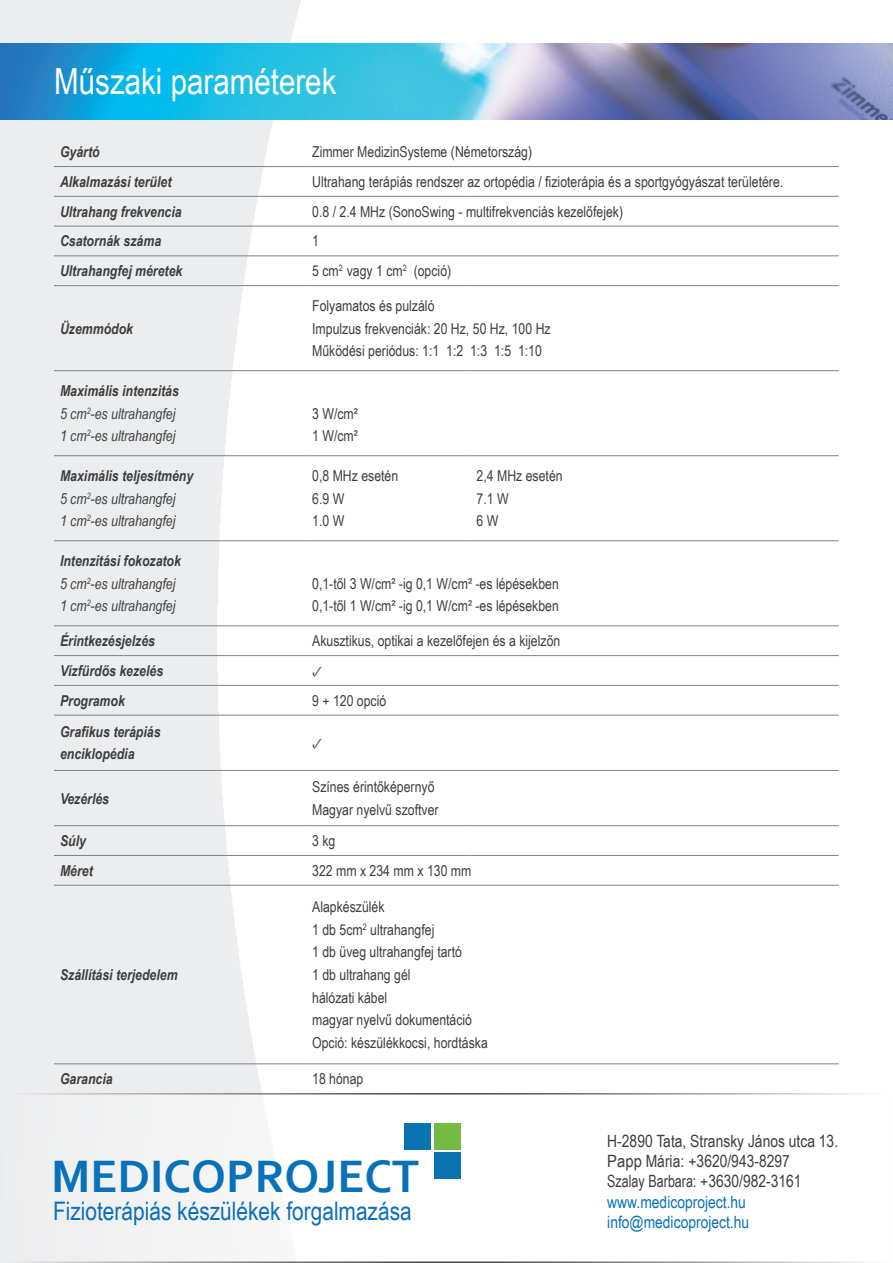
<style>
.page{position:relative;width:893px;height:1263px;background:#fff}
.page>*{position:absolute;margin:0;border:0;box-sizing:border-box;transform-origin:0 0}
.t1{font:700 47.55px "Corbel";color:#0971b8}
.t2{font:36px "Arial Narrow";color:#fff}
.t3{font:25.5px "Arial Narrow";color:#0b6fb9}
.t4{font:16.95px/20.2px "Arial Narrow";color:#3e3e3f}
.t5{font:16.95px/20.2px "Arial Narrow";color:#0871ba}
.t6{font:15px/22.5px "Arial Narrow";color:#3e3e3f}
.t7{font:italic 700 15px/22.5px "Arial Narrow";color:#3e3e3f}
.t8{font:italic 15px/22.5px "Arial Narrow";color:#3e3e3f}
.t9{font:15px "Minion Pro";color:#3e3e3f}
.s1{font-weight:700}
</style>
<div class="page">
<img style="left:0;top:0;width:367px;height:1093px">
<img style="left:0;top:43px;width:893px;height:76px">
<div style="left:1px;top:1094px;width:891px;height:168px;background:linear-gradient(to right,#f1f2f3,#fff)"></div>
<div style="left:434px;top:1152px;width:26px;height:27px;background:#0a73b1"></div>
<div style="left:404px;top:1123px;width:27px;height:27px;background:#0a73b1"></div>
<div style="left:434px;top:1123px;width:26px;height:27px;background:#74bb43"></div>
<hr style="left:54px;top:166px;width:252px;height:1px;background:#808285">
<hr style="left:306px;top:166px;width:165px;height:1px;background:#808285">
<hr style="left:471px;top:166px;width:368px;height:1px;background:#808285">
<hr style="left:54px;top:196px;width:252px;height:1px;background:#808285">
<hr style="left:306px;top:196px;width:165px;height:1px;background:#808285">
<hr style="left:471px;top:196px;width:368px;height:1px;background:#808285">
<hr style="left:54px;top:226px;width:252px;height:1px;background:#808285">
<hr style="left:306px;top:226px;width:165px;height:1px;background:#808285">
<hr style="left:471px;top:226px;width:368px;height:1px;background:#808285">
<hr style="left:54px;top:256px;width:252px;height:1px;background:#808285">
<hr style="left:306px;top:256px;width:165px;height:1px;background:#808285">
<hr style="left:471px;top:256px;width:368px;height:1px;background:#808285">
<hr style="left:54px;top:285px;width:252px;height:1px;background:#808285">
<hr style="left:306px;top:285px;width:165px;height:1px;background:#808285">
<hr style="left:471px;top:285px;width:368px;height:1px;background:#808285">
<hr style="left:54px;top:370px;width:252px;height:1px;background:#808285">
<hr style="left:306px;top:370px;width:165px;height:1px;background:#808285">
<hr style="left:471px;top:370px;width:368px;height:1px;background:#808285">
<hr style="left:54px;top:455px;width:252px;height:1px;background:#808285">
<hr style="left:306px;top:455px;width:165px;height:1px;background:#808285">
<hr style="left:471px;top:455px;width:368px;height:1px;background:#808285">
<hr style="left:54px;top:540px;width:252px;height:1px;background:#808285">
<hr style="left:306px;top:540px;width:165px;height:1px;background:#808285">
<hr style="left:471px;top:540px;width:368px;height:1px;background:#808285">
<hr style="left:54px;top:625px;width:252px;height:1px;background:#808285">
<hr style="left:306px;top:625px;width:165px;height:1px;background:#808285">
<hr style="left:471px;top:625px;width:368px;height:1px;background:#808285">
<hr style="left:54px;top:655px;width:252px;height:1px;background:#808285">
<hr style="left:306px;top:655px;width:165px;height:1px;background:#808285">
<hr style="left:471px;top:655px;width:368px;height:1px;background:#808285">
<hr style="left:54px;top:685px;width:252px;height:1px;background:#808285">
<hr style="left:306px;top:685px;width:165px;height:1px;background:#808285">
<hr style="left:471px;top:685px;width:368px;height:1px;background:#808285">
<hr style="left:54px;top:715px;width:252px;height:1px;background:#808285">
<hr style="left:306px;top:715px;width:165px;height:1px;background:#808285">
<hr style="left:471px;top:715px;width:368px;height:1px;background:#808285">
<hr style="left:54px;top:770px;width:252px;height:1px;background:#808285">
<hr style="left:306px;top:770px;width:165px;height:1px;background:#808285">
<hr style="left:471px;top:770px;width:368px;height:1px;background:#808285">
<hr style="left:54px;top:825px;width:252px;height:1px;background:#808285">
<hr style="left:306px;top:825px;width:165px;height:1px;background:#808285">
<hr style="left:471px;top:825px;width:368px;height:1px;background:#808285">
<hr style="left:54px;top:855px;width:252px;height:1px;background:#808285">
<hr style="left:306px;top:855px;width:165px;height:1px;background:#808285">
<hr style="left:471px;top:855px;width:368px;height:1px;background:#808285">
<hr style="left:54px;top:885px;width:252px;height:1px;background:#808285">
<hr style="left:306px;top:885px;width:165px;height:1px;background:#808285">
<hr style="left:471px;top:885px;width:368px;height:1px;background:#808285">
<hr style="left:54px;top:1063px;width:252px;height:1px;background:#808285">
<hr style="left:306px;top:1063px;width:165px;height:1px;background:#808285">
<hr style="left:471px;top:1063px;width:368px;height:1px;background:#808285">
<h2 class="t2" style="left:54px;top:55px;width:284px">Műszaki paraméterek</h2>
<p class="t7" style="left:60px;top:140px;width:41px">Gyártó</p>
<p class="t6" style="left:312px;top:140px;width:222px">Zimmer MedizinSysteme (Németország)</p>
<p class="t7" style="left:60px;top:170px;width:113px">Alkalmazási terület</p>
<p class="t6" style="left:312px;top:170px;width:473px">Ultrahang terápiás rendszer az ortopédia / fizioterápia és a sportgyógyászat területére.</p>
<p class="t7" style="left:60px;top:199px;width:123px">Ultrahang frekvencia</p>
<p class="t6" style="left:312px;top:200px;width:313px">0.8 / 2.4 MHz (SonoSwing - multifrekvenciás kezelőfejek)</p>
<p class="t7" style="left:60px;top:229px;width:103px">Csatornák száma</p>
<p class="t6" style="left:312px;top:229px;width:8px">1</p>
<p class="t7" style="left:60px;top:259px;width:124px">Ultrahangfej méretek</p>
<p class="t6" style="left:312px;top:259px;width:141px">5 cm<sup>2</sup> vagy 1 cm<sup>2</sup> (opció)</p>
<p class="t7" style="left:60px;top:316px;width:75px">Üzemmódok</p>
<p class="t8" style="left:60px;top:379px;width:120px"><span class="s1">Maximális intenzitás<br></span>5 cm<sup>2</sup>-es ultrahangfej<br>1 cm<sup>2</sup>-es ultrahangfej</p>
<p class="t6" style="left:312px;top:294px;width:240px">Folyamatos és pulzáló<br>Impulzus frekvenciák: 20 Hz, 50 Hz, 100 Hz<br>Működési periódus: 1:1 1:2 1:3 1:5 1:10</p>
<p class="t6" style="left:312px;top:402px;width:47px">3 W/cm²<br>1 W/cm²</p>
<p class="t8" style="left:60px;top:464px;width:135px"><span class="s1">Maximális teljesítmény<br></span>5 cm<sup>2</sup>-es ultrahangfej<br>1 cm<sup>2</sup>-es ultrahangfej</p>
<p class="t6" style="left:312px;top:464px;width:88px">0,8 MHz esetén<br>6.9 W<br>1.0 W</p>
<p class="t6" style="left:477px;top:464px;width:88px">2,4 MHz esetén<br>7.1 W<br>6 W</p>
<p class="t8" style="left:60px;top:549px;width:122px"><span class="s1">Intenzitási fokozatok<br></span>5 cm<sup>2</sup>-es ultrahangfej<br>1 cm<sup>2</sup>-es ultrahangfej</p>
<p class="t6" style="left:312px;top:572px;width:248px">0,1-től 3 W/cm² -ig 0,1 W/cm² -es lépésekben<br>0,1-től 1 W/cm² -ig 0,1 W/cm² -es lépésekben</p>
<p class="t7" style="left:60px;top:629px;width:97px">Érintkezésjelzés</p>
<p class="t6" style="left:312px;top:629px;width:250px">Akusztikus, optikai a kezelőfejen és a kijelzőn</p>
<p class="t7" style="left:60px;top:659px;width:105px">Vízfürdős kezelés</p>
<p class="t9" style="left:312px;top:661px;width:12px">✓</p>
<p class="t7" style="left:60px;top:688px;width:66px">Programok</p>
<p class="t6" style="left:312px;top:689px;width:76px">9 + 120 opció</p>
<p class="t7" style="left:60px;top:720px;width:102px">Grafikus terápiás enciklopédia</p>
<p class="t9" style="left:312px;top:733px;width:12px">✓</p>
<p class="t7" style="left:60px;top:786px;width:51px">Vezérlés</p>
<p class="t6" style="left:312px;top:775px;width:128px">Színes érintőképernyő<br>Magyar nyelvű szoftver</p>
<p class="t7" style="left:60px;top:829px;width:27px">Súly</p>
<p class="t6" style="left:312px;top:829px;width:25px">3 kg</p>
<p class="t7" style="left:60px;top:858px;width:34px">Méret</p>
<p class="t6" style="left:312px;top:859px;width:161px">322 mm x 234 mm x 130 mm</p>
<p class="t7" style="left:60px;top:963px;width:119px">Szállítási terjedelem</p>
<p class="t6" style="left:312px;top:895px;width:177px">Alapkészülék<br>1 db 5cm<sup>2</sup> ultrahangfej<br>1 db üveg ultrahangfej tartó<br>1 db ultrahang gél<br>hálózati kábel<br>magyar nyelvű dokumentáció<br>Opció: készülékkocsi, hordtáska</p>
<p class="t7" style="left:60px;top:1067px;width:54px">Garancia</p>
<p class="t6" style="left:312px;top:1067px;width:53px">18 hónap</p>
<h1 class="t1" style="left:51px;top:1146px;width:370px">MEDICOPROJECT</h1>
<h3 class="t3" style="left:53px;top:1192px;width:360px">Fizioterápiás készülékek forgalmazása</h3>
<p class="t4" style="left:607px;top:1130px;width:232px">H-2890 Tata, Stransky János utca 13.<br>Papp Mária: +3620/943-8297<br>Szalay Barbara: +3630/982-3161</p>
<p class="t5" style="left:607px;top:1191px;width:143px">www.medicoproject.hu info@medicoproject.hu</p>
</div>
